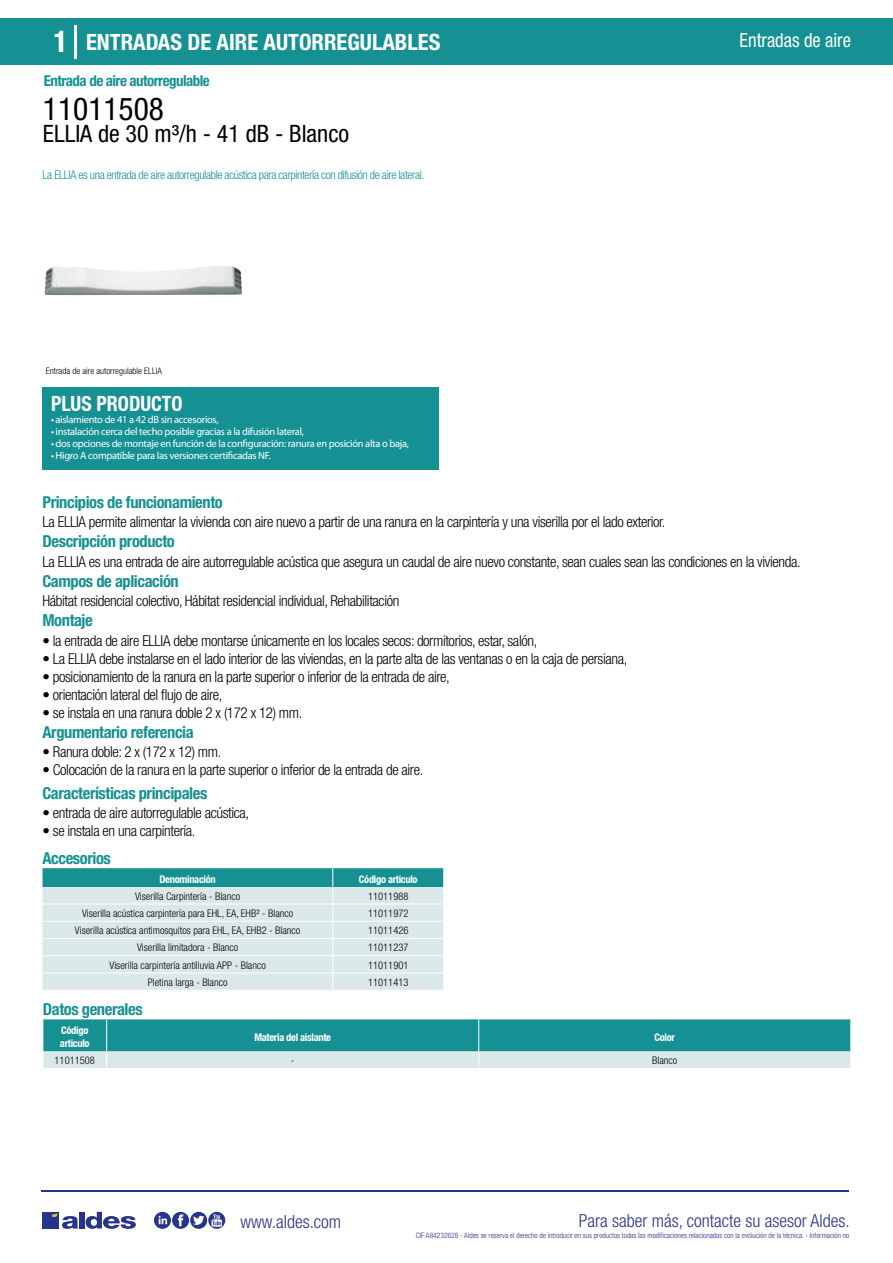
<style>
.page{position:relative;width:893px;height:1263px;background:#fff}
.page>*{position:absolute;margin:0;border:0;box-sizing:border-box;transform-origin:0 0}
.t1{font:condensed 31.5px "Helvetica Neue LT Std";color:#000}
.t2{font:condensed 24px "Helvetica Neue LT Std";color:#000}
.t3{font:700 condensed 22.5px "Helvetica Neue LT Std";color:#fff}
.t4{font:700 condensed 21px "Helvetica Neue";color:#fff;scale:.95 1}
.t5{font:condensed 19.5px "Helvetica Neue LT Std";color:#fff;scale:.95 1}
.t6{font:300 condensed 18px "Helvetica Neue";color:#28348b}
.t7{font:700 condensed 16.5px "Helvetica Neue LT Std";letter-spacing:-.025em;color:#169193}
.t8{font:300 condensed 15px "Helvetica Neue LT Std";letter-spacing:-.025em;color:#000}
.t9{font:700 condensed 15px "Helvetica Neue LT Std";letter-spacing:-.035em;color:#169193}
.t10{font:300 condensed 12px "Helvetica Neue LT Std";letter-spacing:-.035em;color:#169193}
.t11{font:300 condensed 10.5px "Helvetica Neue";color:#000}
.t12{font:10.5px "Myriad Pro";letter-spacing:-.03em;color:#fff}
.t13{font:700 condensed 10.5px/13.5px "Helvetica Neue";letter-spacing:-.03em;color:#fff}
.t14{font:300 condensed 9px "Helvetica Neue";color:#000}
.t15{font:300 condensed 7.5px "Helvetica Neue";color:#28348b}
.s1{font-size:30px}
</style>
<div class="page">
<div style="left:0;top:18px;width:893px;height:46px;background:#169193"></div>
<div style="left:43px;top:387px;width:396px;height:83px;background:#169193"></div>
<hr style="left:74px;top:25px;width:2px;height:33px;background:#fff">
<svg style="left:44px;top:266px;width:198px;height:29px"></svg>
<svg style="left:43px;top:868px;width:401px;height:122px;background:#bedbdc"></svg>
<svg style="left:43px;top:1019px;width:808px;height:49px;background:#5cb0b1"></svg>
<hr style="left:41px;top:1190px;width:808px;height:1px;background:#28348b">
<svg style="left:154px;top:1212px;width:71px;height:17px"></svg>
<div style="left:42px;top:1212px;width:17px;height:16px;background:#28348b"></div>
<div style="left:79px;top:1212px;width:5px;height:16px;background:#28348b"></div>
<svg style="left:86px;top:1212px;width:50px;height:17px"></svg>
<svg style="left:52px;top:1213px;width:26px;height:16px"></svg>
<h3 class="t3" style="left:54px;top:28px;width:388px"><span class="s1">1</span> ENTRADAS DE AIRE AUTORREGULABLES</h3>
<h3 class="t5" style="left:740px;top:29px;width:119px">Entradas de aire</h3>
<p class="t9" style="left:44px;top:71px;width:168px">Entrada de aire autorregulable</p>
<h1 class="t1" style="left:43px;top:91px;width:122px">11011508</h1>
<h2 class="t2" style="left:43px;top:120px;width:308px">ELLIA de 30 m³/h - 41 dB - Blanco</h2>
<p class="t10" style="left:43px;top:167px;width:383px">La ELLIA es una entrada de aire autorregulable acústica para carpintería con difusión de aire lateral.</p>
<p class="t14" style="left:46px;top:365px;width:118px">Entrada de aire autorregulable ELLIA</p>
<h3 class="t4" style="left:51px;top:391px;width:140px">PLUS PRODUCTO</h3>
<p class="t12" style="left:51px;top:413px;width:169px">• aislamiento de 41 a 42 dB sin accesorios,</p>
<p class="t12" style="left:51px;top:425px;width:254px">• instalación cerca del techo posible gracias a la difusión lateral,</p>
<p class="t12" style="left:51px;top:437px;width:359px">• dos opciones de montaje en función de la configuración: ranura en posición alta o baja,</p>
<p class="t12" style="left:51px;top:449px;width:221px">• Higro A compatible para las versiones certificadas NF.</p>
<p class="t7" style="left:43px;top:492px;width:182px">Principios de funcionamiento</p>
<p class="t7" style="left:43px;top:531px;width:134px">Descripción producto</p>
<p class="t7" style="left:43px;top:571px;width:138px">Campos de aplicación</p>
<p class="t7" style="left:43px;top:610px;width:52px">Montaje</p>
<p class="t8" style="left:43px;top:513px;width:624px">La ELLIA permite alimentar la vivienda con aire nuevo a partir de una ranura en la carpintería y una viserilla por el lado exterior.</p>
<p class="t8" style="left:43px;top:553px;width:760px">La ELLIA es una entrada de aire autorregulable acústica que asegura un caudal de aire nuevo constante, sean cuales sean las condiciones en la vivienda.</p>
<p class="t8" style="left:43px;top:592px;width:358px">Hábitat residencial colectivo, Hábitat residencial individual, Rehabilitación</p>
<p class="t8" style="left:43px;top:632px;width:496px">• la entrada de aire ELLIA debe montarse únicamente en los locales secos: dormitorios, estar, salón,</p>
<p class="t8" style="left:43px;top:650px;width:586px">• La ELLIA debe instalarse en el lado interior de las viviendas, en la parte alta de las ventanas o en la caja de persiana,</p>
<p class="t8" style="left:43px;top:668px;width:409px">• posicionamiento de la ranura en la parte superior o inferior de la entrada de aire,</p>
<p class="t8" style="left:43px;top:686px;width:181px">• orientación lateral del flujo de aire,</p>
<p class="t8" style="left:43px;top:704px;width:261px">• se instala en una ranura doble 2 x (172 x 12) mm.</p>
<p class="t7" style="left:43px;top:722px;width:153px">Argumentario referencia</p>
<p class="t8" style="left:43px;top:743px;width:180px">• Ranura doble: 2 x (172 x 12) mm.</p>
<p class="t8" style="left:43px;top:761px;width:382px">• Colocación de la ranura en la parte superior o inferior de la entrada de aire.</p>
<p class="t7" style="left:43px;top:783px;width:166px">Características principales</p>
<p class="t8" style="left:43px;top:804px;width:208px">• entrada de aire autorregulable acústica,</p>
<p class="t8" style="left:43px;top:822px;width:154px">• se instala en una carpintería.</p>
<p class="t7" style="left:43px;top:848px;width:70px">Accesorios</p>
<p class="t13" style="left:160px;top:872px;width:58px">Denominación</p>
<p class="t13" style="left:359px;top:872px;width:60px">Código articulo</p>
<p class="t11" style="left:135px;top:890px;width:107px">Viserilla Carpintería - Blanco</p>
<p class="t11" style="left:368px;top:890px;width:42px">11011988</p>
<p class="t11" style="left:82px;top:907px;width:213px">Viserilla acústica carpintería para EHL, EA, EHB² - Blanco</p>
<p class="t11" style="left:368px;top:907px;width:42px">11011972</p>
<p class="t11" style="left:75px;top:924px;width:227px">Viserilla acústica antimosquitos para EHL, EA, EHB2 - Blanco</p>
<p class="t11" style="left:368px;top:924px;width:42px">11011426</p>
<p class="t11" style="left:137px;top:941px;width:103px">Viserilla limitadora - Blanco</p>
<p class="t11" style="left:368px;top:941px;width:42px">11011237</p>
<p class="t11" style="left:110px;top:959px;width:158px">Viserilla carpintería antilluvia APP - Blanco</p>
<p class="t11" style="left:368px;top:959px;width:42px">11011901</p>
<p class="t11" style="left:148px;top:976px;width:81px">Pletina larga - Blanco</p>
<p class="t11" style="left:368px;top:976px;width:42px">11011413</p>
<p class="t7" style="left:43px;top:999px;width:101px">Datos generales</p>
<p class="t13" style="left:60px;top:1023px;width:31px">Código articulo</p>
<p class="t13" style="left:254px;top:1030px;width:78px">Materia del aislante</p>
<p class="t13" style="left:655px;top:1030px;width:22px">Color</p>
<p class="t11" style="left:55px;top:1054px;width:42px">11011508</p>
<p class="t11" style="left:291px;top:1054px;width:5px">-</p>
<p class="t11" style="left:652px;top:1054px;width:27px">Blanco</p>
<p class="t6" style="left:240px;top:1211px;width:102px">www.aldes.com</p>
<p class="t6" style="left:579px;top:1211px;width:272px">Para saber más, contacte su asesor Aldes.</p>
<p class="t15" style="left:416px;top:1230px;width:435px">CIF A84232628 - Aldes se reserva el derecho de introducir en sus productos todas las modificaciones relacionadas con la evolución de la técnica. - Información no</p>
</div>
